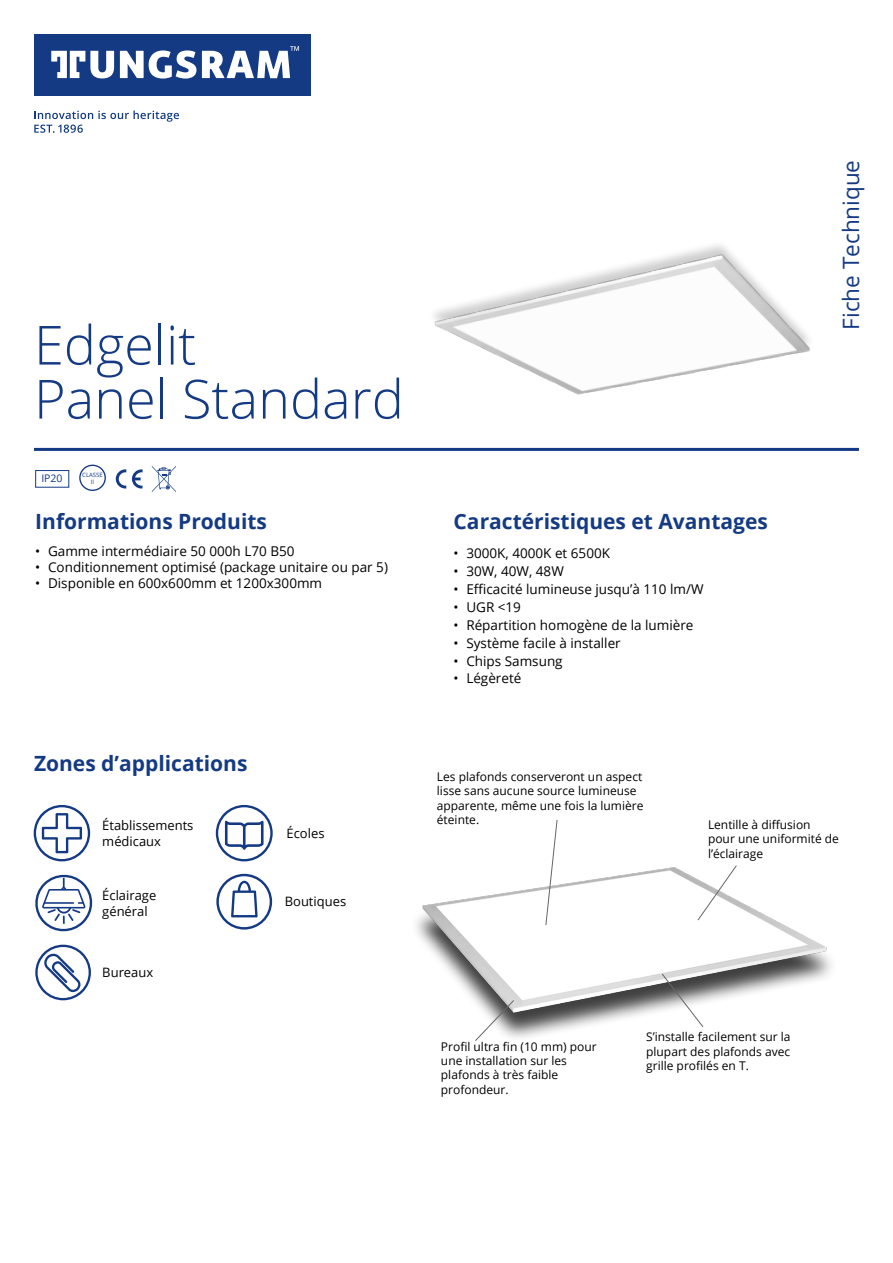
<style>
.page{position:relative;width:893px;height:1263px;background:#fff}
.page>*{position:absolute;margin:0;border:0;box-sizing:border-box;transform-origin:0 0}
.t1{font:300 54px/54px "Open Sans";color:#143a84}
.t2{font:22.5px "Open Sans";color:#143a84}
.t3{font:700 21px "Open Sans";color:#143a84}
.t4{font:13.5px "Open Sans";color:#000}
.t5{font:12.9px/15.6px "Open Sans";color:#000}
.t6{font:12px/14.4px "Open Sans";color:#000}
.t7{font:10.5px "Open Sans";color:#143a84}
.t8{font:6px/7.2px "Open Sans";color:#143a84;text-align:center}
</style>
<div class="page">
<hr style="left:34px;top:448px;width:825px;height:3px;background:#143a84">
<div style="left:35px;top:470px;width:34px;height:18px;border:1px solid #143a84"></div>
<div style="left:79px;top:465px;width:27px;height:26px;border:1px solid #143a84;border-radius:50%"></div>
<svg style="left:132px;top:469px;width:11px;height:19px"></svg>
<svg style="left:116px;top:469px;width:10px;height:19px"></svg>
<svg style="left:152px;top:466px;width:24px;height:26px"></svg>
<img style="left:434px;top:245px;width:376px;height:150px">
<div style="left:34px;top:34px;width:277px;height:61px;background:#143a84"></div>
<svg style="left:120px;top:50px;width:76px;height:29px"></svg>
<svg style="left:202px;top:46px;width:97px;height:32px"></svg>
<svg style="left:51px;top:51px;width:63px;height:27px"></svg>
<svg style="left:34px;top:111px;width:145px;height:22px"></svg>
<div style="left:410px;top:872px;width:428px;height:171px;background:#000;opacity:.75"></div>
<img style="left:410px;top:867px;width:428px;height:152px">
<svg style="left:545px;top:820px;width:12px;height:105px"></svg>
<svg style="left:662px;top:973px;width:41px;height:54px"></svg>
<svg style="left:697px;top:865px;width:40px;height:55px"></svg>
<svg style="left:475px;top:1000px;width:39px;height:41px"></svg>
<svg style="left:216px;top:874px;width:56px;height:55px"></svg>
<svg style="left:35px;top:945px;width:56px;height:55px"></svg>
<svg style="left:34px;top:805px;width:56px;height:56px"></svg>
<svg style="left:216px;top:805px;width:57px;height:56px"></svg>
<svg style="left:35px;top:874px;width:58px;height:58px"></svg>
<h1 class="t1" style="left:34px;top:316px;width:371px">Edgelit<br>Panel Standard</h1>
<p class="t7" style="left:41px;top:471px;width:23px">IP20</p>
<p class="t8" style="left:82px;top:471px;width:22px">CLASSE<br>II</p>
<h3 class="t3" style="left:35px;top:506px;width:233px">Informations Produits</h3>
<p class="t4" style="left:35px;top:541px;width:261px">• Gamme intermédiaire 50 000h L70 B50</p>
<p class="t4" style="left:35px;top:558px;width:354px">• Conditionnement optimisé (package unitaire ou par 5)</p>
<p class="t4" style="left:35px;top:574px;width:288px">• Disponible en 600x600mm et 1200x300mm</p>
<h3 class="t3" style="left:34px;top:748px;width:215px">Zones d’applications</h3>
<p class="t5" style="left:102px;top:817px;width:93px">Établissements médicaux</p>
<p class="t5" style="left:102px;top:887px;width:56px">Éclairage général</p>
<p class="t5" style="left:102px;top:965px;width:52px">Bureaux</p>
<p class="t5" style="left:287px;top:825px;width:39px">Écoles</p>
<p class="t5" style="left:285px;top:893px;width:63px">Boutiques</p>
<h3 class="t3" style="left:454px;top:506px;width:316px">Caractéristiques et Avantages</h3>
<p class="t4" style="left:454px;top:543px;width:158px">• 3000K, 4000K et 6500K</p>
<p class="t4" style="left:454px;top:561px;width:112px">• 30W, 40W, 48W</p>
<p class="t4" style="left:454px;top:579px;width:251px">• Efficacité lumineuse jusqu’à 110 lm/W</p>
<p class="t4" style="left:454px;top:597px;width:69px">• UGR &lt;19</p>
<p class="t4" style="left:454px;top:615px;width:241px">• Répartition homogène de la lumière</p>
<p class="t4" style="left:454px;top:633px;width:169px">• Système facile à installer</p>
<p class="t4" style="left:454px;top:651px;width:111px">• Chips Samsung</p>
<p class="t4" style="left:454px;top:669px;width:69px">• Légèreté</p>
<h2 class="t2" style="left:835px;top:330px;width:171px;rotate:-90deg">Fiche Technique</h2>
<p class="t6" style="left:437px;top:769px;width:208px">Les plafonds conserveront un aspect lisse sans aucune source lumineuse apparente, même une fois la lumière éteinte.</p>
<p class="t6" style="left:708px;top:817px;width:132px">Lentille à diffusion pour une uniformité de l’éclairage</p>
<p class="t6" style="left:441px;top:1039px;width:157px">Profil ultra fin (10 mm) pour une installation sur les plafonds à très faible profondeur.</p>
<p class="t6" style="left:646px;top:1029px;width:146px;text-align:justify">S’installe facilement sur la plupart des plafonds avec grille profilés en T.</p>
</div>
